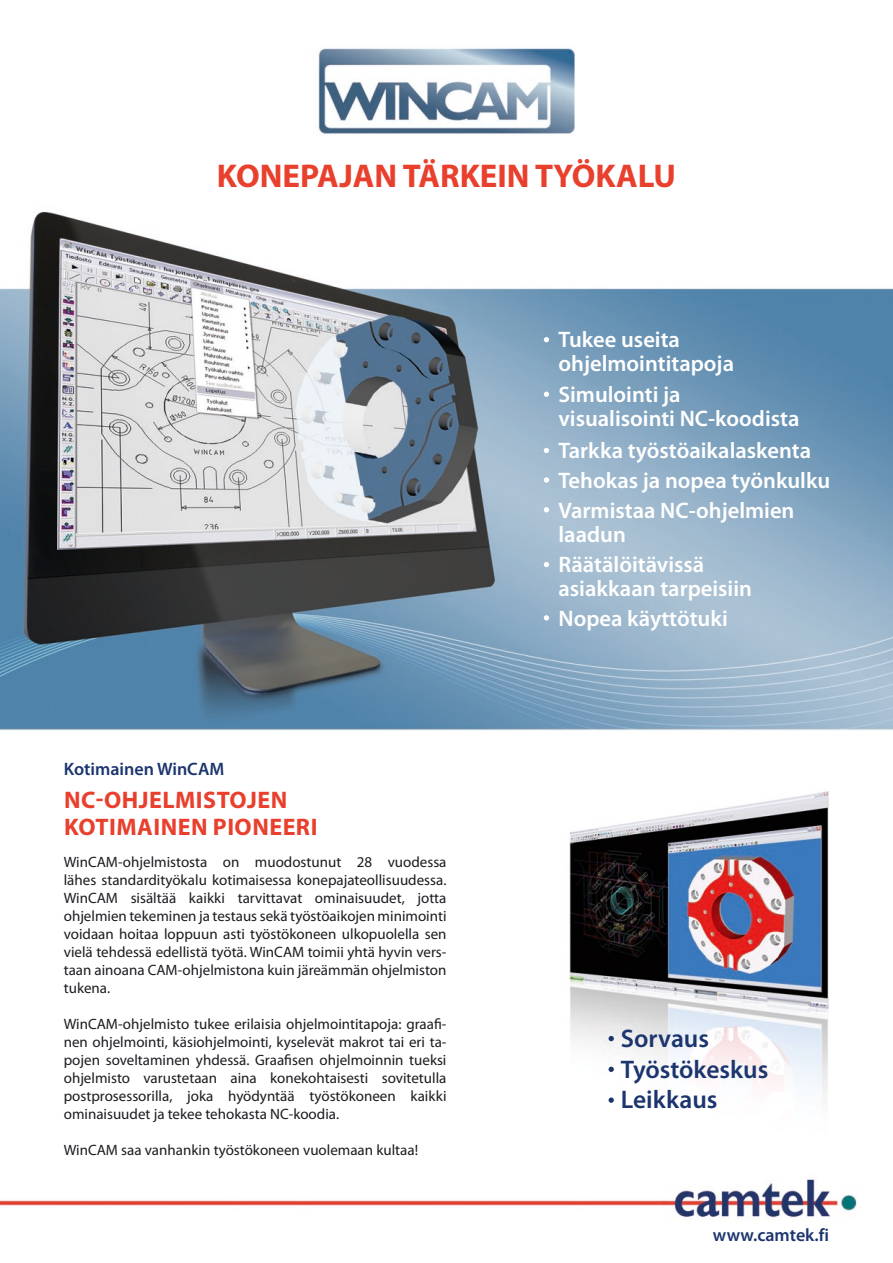
<style>
.page{position:relative;width:893px;height:1263px;background:#fff}
.page>*{position:absolute;margin:0;border:0;box-sizing:border-box;transform-origin:0 0}
.t1{font:700 33px "Myriad Pro";color:#e8402d}
.t2{font:600 25.5px/30.6px "Myriad Pro";color:#1c356e}
.t3{font:700 24px/27px "Myriad Pro";letter-spacing:.02em;color:#e8402d}
.t4{font:600 22.5px/30px "Myriad Pro";color:#fff}
.t5{font:600 18px "Myriad Pro";color:#1c356e}
.t6{font:15px/18px "Myriad Pro";color:#1b1c20;text-align:justify}
</style>
<div class="page">
<img style="left:0;top:48px;width:893px;height:1171px">
<svg style="left:544px;top:337px;width:5px;height:5px"></svg>
<svg style="left:544px;top:392px;width:5px;height:5px"></svg>
<svg style="left:544px;top:448px;width:5px;height:5px"></svg>
<svg style="left:544px;top:477px;width:5px;height:6px"></svg>
<svg style="left:544px;top:507px;width:5px;height:5px"></svg>
<svg style="left:544px;top:562px;width:5px;height:5px"></svg>
<svg style="left:544px;top:615px;width:5px;height:5px"></svg>
<svg style="left:609px;top:1036px;width:5px;height:5px"></svg>
<svg style="left:609px;top:1067px;width:5px;height:5px"></svg>
<svg style="left:609px;top:1097px;width:5px;height:6px"></svg>
<h1 class="t1" style="left:217px;top:155px;width:85px">KONEPAJA</h1>
<h1 class="t1" style="left:375px;top:155px;width:83px">N TÄRKEI</h1>
<h1 class="t1" style="left:507px;top:155px;width:171px">N TYÖKALU</h1>
<p class="t5" style="left:64px;top:757px;width:162px">Kotimainen WinCAM</p>
<h3 class="t3" style="left:64px;top:785px;width:255px">NC-OHJELMISTOJEN<br>KOTIMAINEN PIONEERI</h3>
<p class="t6" style="left:64px;top:853px;width:384px">WinCAM-ohjelmistosta on muodostunut 28 vuodessa lähes standardityökalu kotimaisessa konepajateollisuudessa.<br>WinCAM sisältää kaikki tarvittavat ominaisuudet, jotta ohjelmien tekeminen ja testaus sekä työstöaikojen minimointi voidaan hoitaa loppuun asti työstökoneen ulkopuolella sen vielä tehdessä edellistä työtä. WinCAM toimii yhtä hyvin vers&shy;taan ainoana CAM-ohjelmistona kuin järeämmän ohjelmiston tukena.</p>
<p class="t6" style="left:64px;top:1015px;width:384px">WinCAM-ohjelmisto tukee erilaisia ohjelmointitapoja: graafi&shy;nen ohjelmointi, käsiohjelmointi, kyselevät makrot tai eri ta&shy;pojen soveltaminen yhdessä. Graafisen ohjelmoinnin tueksi ohjelmisto varustetaan aina konekohtaisesti sovitetulla postprosessorilla, joka hyödyntää työstökoneen kaikki ominaisuudet ja tekee tehokasta NC-koodia.</p>
<p class="t6" style="left:64px;top:1141px;width:356px">WinCAM saa vanhankin työstökoneen vuolemaan kultaa!</p>
<h3 class="t4" style="left:558px;top:327px;width:177px;line-height:24px">Tukee useita ohjelmointitapoja</h3>
<h3 class="t4" style="left:558px;top:382px;width:242px;line-height:24px">Simulointi ja visualisointi NC-koodista</h3>
<h3 class="t4" style="left:558px;top:435px;width:273px">Tarkka työstöaikalaskenta<br>Tehokas ja nopea työnkulku<br>Varmistaa NC-ohjelmien</h3>
<h3 class="t4" style="left:558px;top:519px;width:147px">laadun<br>Räätälöitävissä</h3>
<h3 class="t4" style="left:558px;top:573px;width:195px">asiakkaan tarpeisiin<br>Nopea käyttötuki</h3>
<h2 class="t2" style="left:621px;top:1022px;width:149px">Sorvaus<br>Työstökeskus<br>Leikkaus</h2>
<p class="t5" style="left:713px;top:1223px;width:118px">www.camtek.fi</p>
</div>
